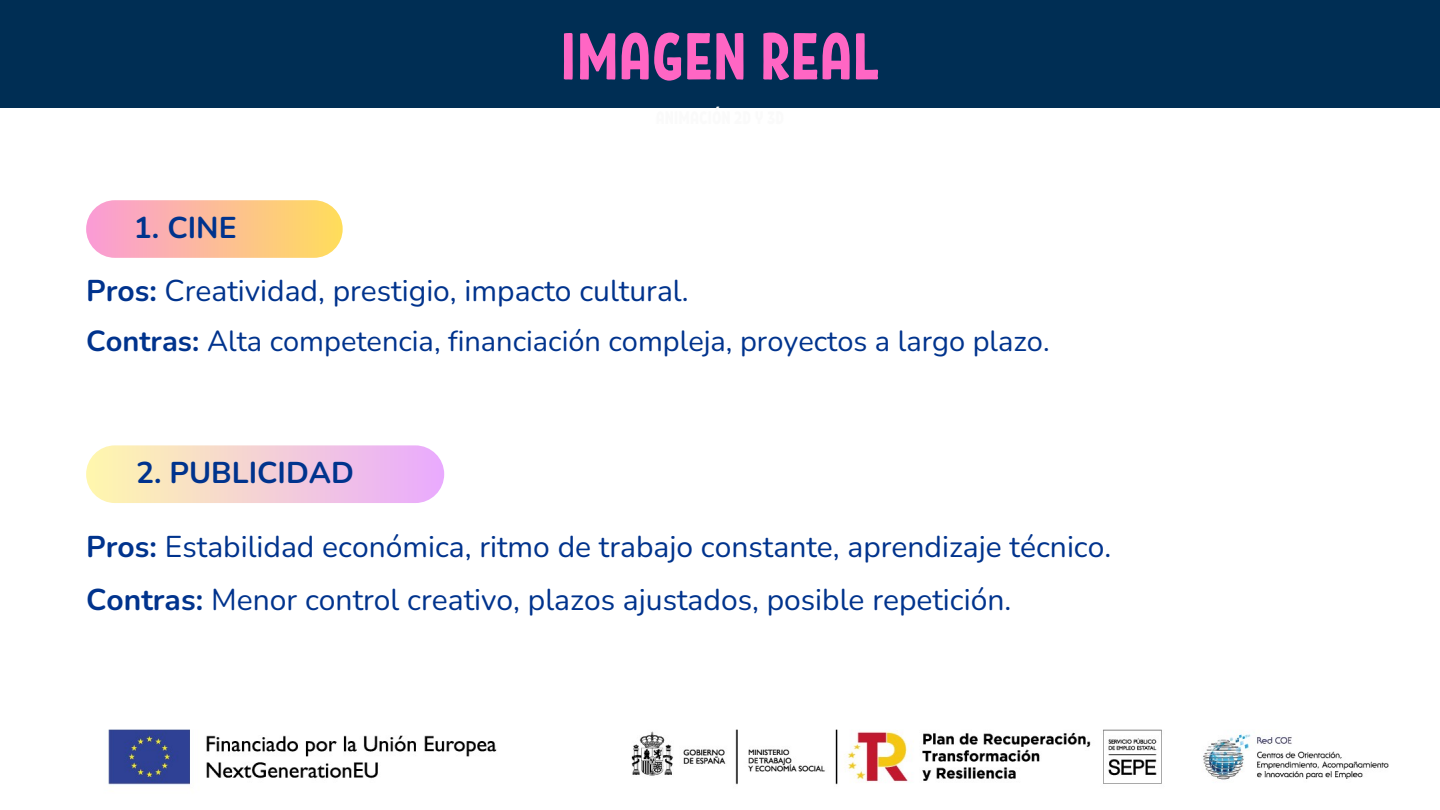
<style>
.page{position:relative;width:1440px;height:810px;background:#fff}
.page>*{position:absolute;margin:0;border:0;box-sizing:border-box;transform-origin:0 0}
.t1{font:66px "RF Krabuler";color:#ff66c4}
.t2{font:30px "Nunito";color:#00338d}
.t3{font:700 30px "Nunito";color:#00338d}
.t4{font:29px "Nunito";color:#00338d}
.s1{font-weight:700}
</style>
<div class="page">
<div style="left:0;top:0;width:1440px;height:107px;background:#002e54"></div>
<div style="left:86px;top:200px;width:257px;height:58px;background:linear-gradient(to right,#fa9bd6,#ffde5b);border-radius:29px"></div>
<div style="left:86px;top:445px;width:358px;height:58px;background:linear-gradient(to right,#fff7ad,#e9aafe);border-radius:29px"></div>
<img style="left:108px;top:729px;width:1281px;height:56px">
<h3 class="t3" style="left:134px;top:208px;width:104px">1. CINE</h3>
<p class="t1" style="left:560px;top:13px;width:322px">IMAGEN REAL</p>
<h3 class="t2" style="left:86px;top:271px;width:604px"><span class="s1">Pros:</span> Creatividad, prestigio, impacto cultural.</h3>
<h2 class="t4" style="left:86px;top:321px;width:965px"><span class="s1">Contras:</span> Alta competencia, financiación compleja, proyectos a largo plazo.</h2>
<h3 class="t3" style="left:136px;top:453px;width:220px">2. PUBLICIDAD</h3>
<h2 class="t2" style="left:86px;top:527px;width:1027px"><span class="s1">Pros:</span> Estabilidad económica, ritmo de trabajo constante, aprendizaje técnico.</h2>
<h3 class="t2" style="left:86px;top:579px;width:927px"><span class="s1">Contras:</span> Menor control creativo, plazos ajustados, posible repetición.</h3>
</div>
